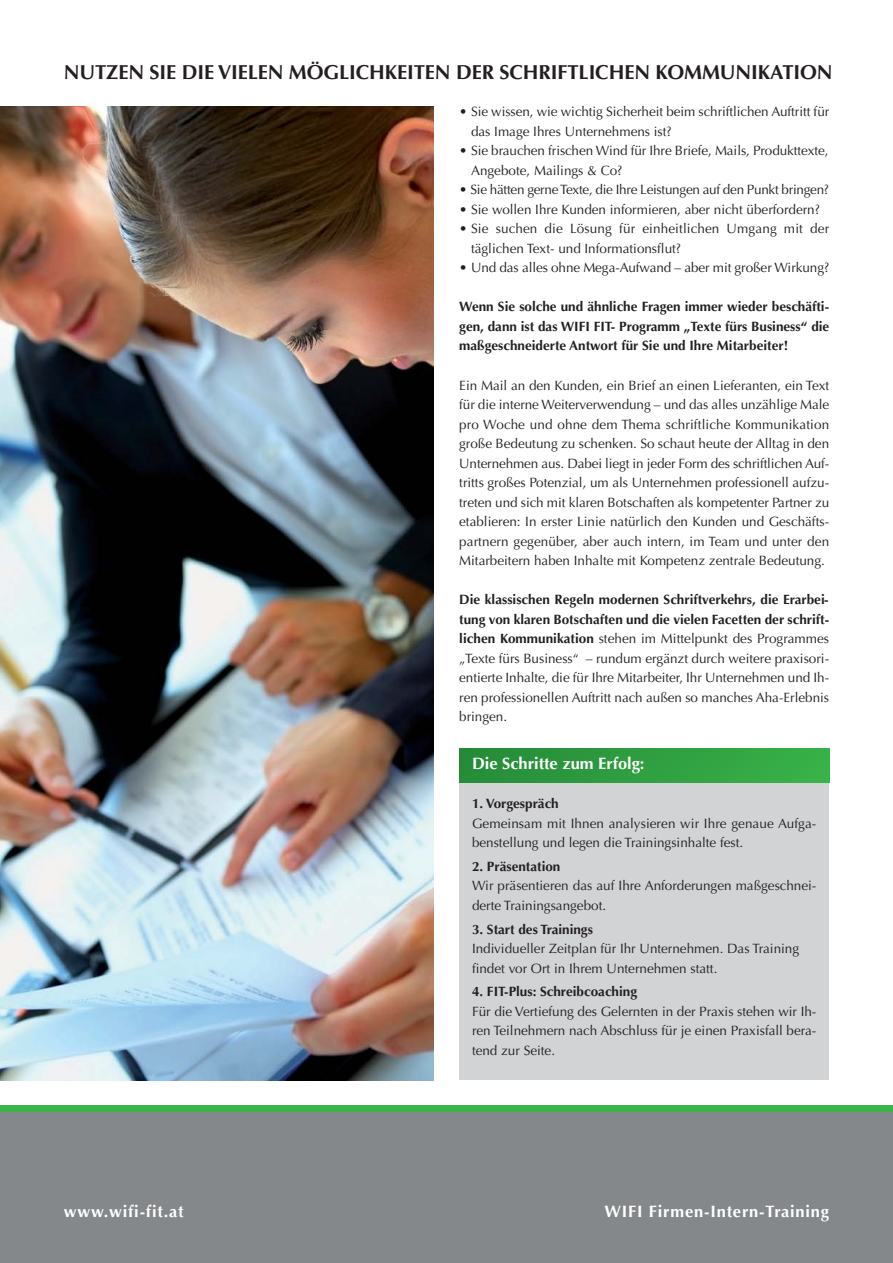
<style>
.page{position:relative;width:893px;height:1263px;background:#fff}
.page>*{position:absolute;margin:0;border:0;box-sizing:border-box;transform-origin:0 0}
.t1{font:700 20.25px "Optima";letter-spacing:-.005em;color:#231f20}
.t2{font:700 16.5px "Optima";letter-spacing:.05em;color:#fff}
.t3{font:700 16.5px "Optima";color:#fff}
.t4{font:13.5px/19.5px "Optima";color:#231f20}
.t5{font:700 13.5px/19.5px "Optima";color:#231f20;text-align:justify}
.t6{font:13.5px "Optima";letter-spacing:-.02em;color:#231f20}
.s1{font-weight:700}
</style>
<div class="page">
<div style="left:459px;top:782px;width:370px;height:298px;background:#d1d3d4"></div>
<div style="left:0;top:1105px;width:893px;height:158px;background:#85888b"></div>
<div style="left:0;top:1105px;width:893px;height:6px;background:#39b54a"></div>
<div style="left:459px;top:748px;width:370px;height:34px;background:linear-gradient(to right,#258b38,#38b248)"></div>
<img style="left:0;top:106px;width:434px;height:974px">
<h1 class="t1" style="left:64px;top:64px;width:770px">NUTZEN SIE DIE VIELEN MÖGLICHKEITEN DER SCHRIFTLICHEN KOMMUNIKATION</h1>
<p class="t4" style="left:471px;top:103px;width:360px;text-indent:-12px">• Sie wissen, wie wichtig Sicherheit beim schriftlichen Auftritt für das Image Ihres Unternehmens ist?</p>
<p class="t4" style="left:471px;top:142px;width:359px;text-indent:-12px">• Sie brauchen frischen Wind für Ihre Briefe, Mails, Produkttexte,<br>Angebote, Mailings &amp; Co?</p>
<p class="t6" style="left:459px;top:184px;width:371px">• Sie hätten gerne Texte, die Ihre Leistungen auf den Punkt bringen?</p>
<p class="t4" style="left:459px;top:201px;width:362px">• Sie wollen Ihre Kunden informieren, aber nicht überfordern?</p>
<p class="t4" style="left:471px;top:220px;width:360px;text-indent:-12px">• Sie suchen die Lösung für einheitlichen Umgang mit der täglichen Text- und Informationsflut?</p>
<p class="t4" style="left:459px;top:259px;width:372px">• Und das alles ohne Mega-Aufwand – aber mit großer Wirkung?</p>
<p class="t5" style="left:459px;top:298px;width:372px">Wenn Sie solche und ähnliche Fragen immer wieder beschäfti&shy;gen, dann ist das WIFI FIT- Programm „Texte fürs Business“ die maßgeschneiderte Antwort für Sie und Ihre Mitarbeiter!</p>
<p class="t4" style="left:459px;top:376px;width:372px;text-align:justify">Ein Mail an den Kunden, ein Brief an einen Lieferanten, ein Text für die interne Weiterverwendung – und das alles unzählige Male pro Woche und ohne dem Thema schriftliche Kommunikation große Bedeutung zu schenken. So schaut heute der Alltag in den Unternehmen aus. Dabei liegt in jeder Form des schriftlichen Auf&shy;tritts großes Potenzial, um als Unternehmen professionell aufzu&shy;treten und sich mit klaren Botschaften als kompetenter Partner zu etablieren: In erster Linie natürlich den Kunden und Geschäfts&shy;partnern gegenüber, aber auch intern, im Team und unter den Mitarbeitern haben Inhalte mit Kompetenz zentrale Bedeutung.</p>
<p class="t4" style="left:459px;top:591px;width:371px;text-align:justify"><span class="s1">Die klassischen Regeln modernen Schriftverkehrs, die Erarbei&shy;tung von klaren Botschaften und die vielen Facetten der schrift&shy;lichen Kommunikation</span> stehen im Mittelpunkt des Programmes „Texte fürs Business“ – rundum ergänzt durch weitere praxisori&shy;entierte Inhalte, die für Ihre Mitarbeiter, Ihr Unternehmen und Ih&shy;ren professionellen Auftritt nach außen so manches Aha-Erlebnis bringen.</p>
<p class="t3" style="left:472px;top:757px;width:174px">Die Schritte zum Erfolg:</p>
<p class="t5" style="left:472px;top:795px;width:88px">1. Vorgespräch</p>
<p class="t4" style="left:472px;top:814px;width:346px">Gemeinsam mit Ihnen analysieren wir Ihre genaue Aufga&shy;benstellung und legen die Trainingsinhalte fest.</p>
<p class="t5" style="left:472px;top:858px;width:90px">2. Präsentation</p>
<p class="t4" style="left:472px;top:877px;width:346px">Wir präsentieren das auf Ihre Anforderungen maßgeschnei&shy;derte Trainingsangebot.</p>
<p class="t5" style="left:472px;top:920px;width:122px">3. Start des Trainings</p>
<p class="t4" style="left:472px;top:940px;width:329px">Individueller Zeitplan für Ihr Unternehmen. Das Training findet vor Ort in Ihrem Unternehmen statt.</p>
<p class="t5" style="left:472px;top:983px;width:167px">4. FIT-Plus: Schreibcoaching</p>
<p class="t4" style="left:472px;top:1003px;width:346px;text-align:justify">Für die Vertiefung des Gelernten in der Praxis stehen wir Ih&shy;ren Teilnehmern nach Abschluss für je einen Praxisfall bera&shy;tend zur Seite.</p>
<p class="t2" style="left:64px;top:1204px;width:121px">www.wifi-fit.at</p>
<p class="t2" style="left:605px;top:1204px;width:226px">WIFI Firmen-Intern-Training</p>
</div>
